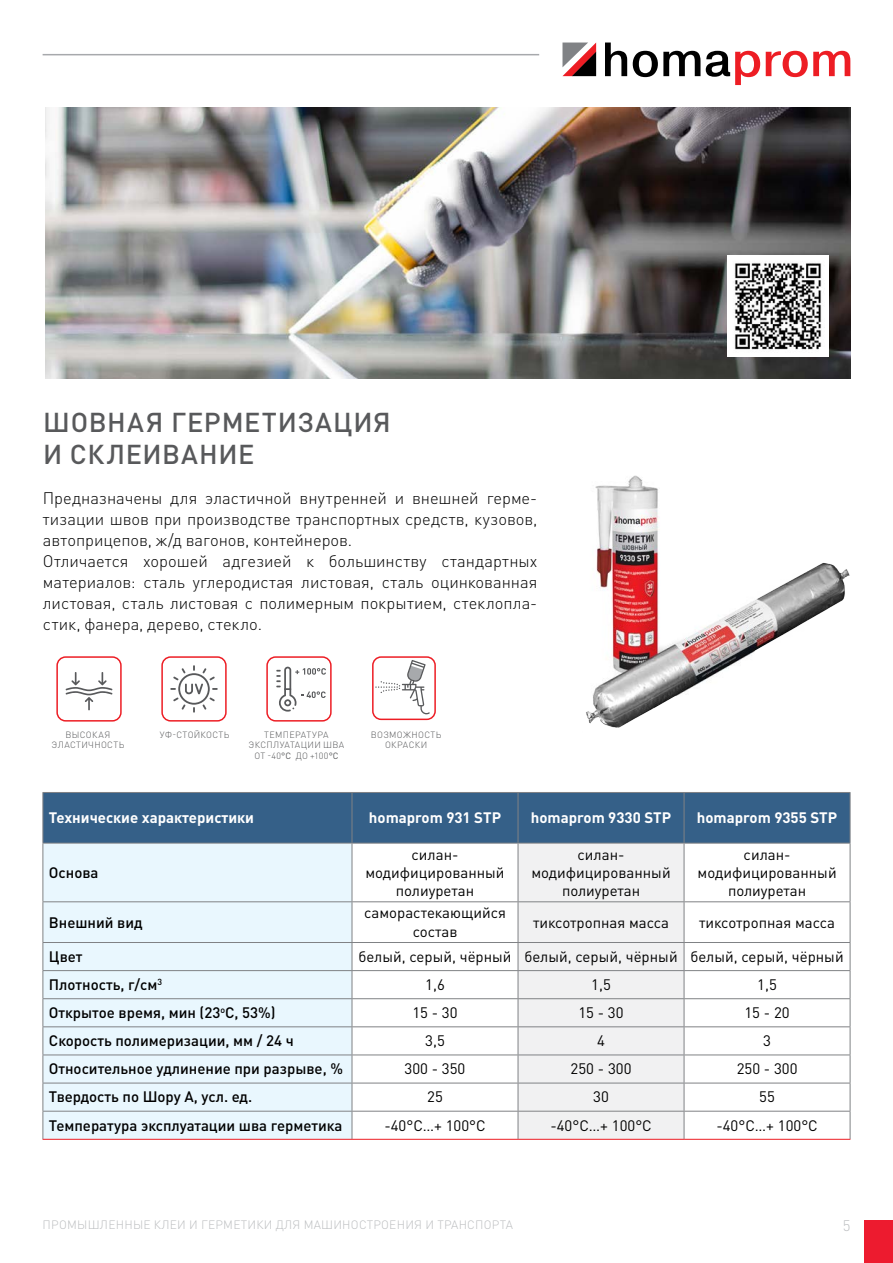
<style>
.page{position:relative;width:893px;height:1263px;background:#fff}
.page>*{position:absolute;margin:0;border:0;box-sizing:border-box;transform-origin:0 0}
.t1{font:500 27px/32.4px "DIN Pro";letter-spacing:.025em;color:#58595b}
.t2{font:300 16.5px/21px "DIN Pro";color:#000}
.t3{font:15px/18px "DIN Pro";color:#000;text-align:center}
.t4{font:500 15px "DIN Pro";color:#000}
.t5{font:700 15px "DIN Pro";color:#fff}
.t6{font:300 15px "DIN Pro";color:#bcbec0}
.t7{font:300 12px "DIN Pro";letter-spacing:.02em;color:#bcbec0}
.t8{font:300 9px/10.8px "DIN Pro";letter-spacing:.035em;color:#58595b;text-align:center}
.s1{font-weight:400}
</style>
<div class="page">
<div style="left:864px;top:1220px;width:29px;height:43px;background:#ed1b2f"></div>
<svg style="left:562px;top:43px;width:34px;height:33px"></svg>
<svg style="left:605px;top:43px;width:22px;height:33px"></svg>
<svg style="left:633px;top:51px;width:67px;height:26px"></svg>
<svg style="left:706px;top:51px;width:54px;height:34px"></svg>
<svg style="left:766px;top:51px;width:84px;height:26px"></svg>
<hr style="left:43px;top:54px;width:496px;height:1px;background:#a7a9ac">
<img style="left:586px;top:475px;width:264px;height:253px">
<img style="left:45px;top:108px;width:805px;height:270px">
<img style="left:727px;top:255px;width:102px;height:102px">
<div style="left:44px;top:793px;width:806px;height:50px;background:#356088"></div>
<div style="left:44px;top:844px;width:308px;height:295px;background:#e9f7fe"></div>
<div style="left:519px;top:844px;width:165px;height:295px;background:#f1f1f2"></div>
<hr style="left:43px;top:792px;width:309px;height:1px;background:#808285">
<hr style="left:43px;top:793px;width:1px;height:50px;background:#808285">
<hr style="left:352px;top:792px;width:166px;height:1px;background:#808285">
<hr style="left:352px;top:793px;width:1px;height:50px;background:#808285">
<hr style="left:518px;top:792px;width:166px;height:1px;background:#808285">
<hr style="left:518px;top:793px;width:1px;height:50px;background:#808285">
<hr style="left:684px;top:792px;width:166px;height:1px;background:#808285">
<hr style="left:684px;top:793px;width:1px;height:50px;background:#808285">
<hr style="left:850px;top:793px;width:1px;height:50px;background:#808285">
<hr style="left:43px;top:843px;width:309px;height:1px;background:#808285">
<hr style="left:43px;top:843px;width:1px;height:58px;background:#808285">
<hr style="left:352px;top:843px;width:166px;height:1px;background:#808285">
<hr style="left:352px;top:843px;width:1px;height:58px;background:#808285">
<hr style="left:518px;top:843px;width:166px;height:1px;background:#808285">
<hr style="left:518px;top:843px;width:1px;height:58px;background:#808285">
<hr style="left:684px;top:843px;width:166px;height:1px;background:#808285">
<hr style="left:684px;top:843px;width:1px;height:58px;background:#808285">
<hr style="left:850px;top:843px;width:1px;height:58px;background:#808285">
<hr style="left:43px;top:901px;width:309px;height:1px;background:#808285">
<hr style="left:43px;top:902px;width:1px;height:40px;background:#808285">
<hr style="left:352px;top:901px;width:166px;height:1px;background:#808285">
<hr style="left:352px;top:902px;width:1px;height:40px;background:#808285">
<hr style="left:518px;top:901px;width:166px;height:1px;background:#808285">
<hr style="left:518px;top:902px;width:1px;height:40px;background:#808285">
<hr style="left:684px;top:901px;width:166px;height:1px;background:#808285">
<hr style="left:684px;top:902px;width:1px;height:40px;background:#808285">
<hr style="left:850px;top:902px;width:1px;height:40px;background:#808285">
<hr style="left:43px;top:942px;width:309px;height:1px;background:#808285">
<hr style="left:352px;top:942px;width:166px;height:1px;background:#808285">
<hr style="left:518px;top:942px;width:166px;height:1px;background:#808285">
<hr style="left:684px;top:942px;width:166px;height:1px;background:#808285">
<hr style="left:43px;top:970px;width:309px;height:1px;background:#808285">
<hr style="left:352px;top:970px;width:166px;height:1px;background:#808285">
<hr style="left:518px;top:970px;width:166px;height:1px;background:#808285">
<hr style="left:684px;top:970px;width:166px;height:1px;background:#808285">
<hr style="left:43px;top:998px;width:309px;height:1px;background:#808285">
<hr style="left:352px;top:998px;width:166px;height:1px;background:#808285">
<hr style="left:518px;top:998px;width:166px;height:1px;background:#808285">
<hr style="left:684px;top:998px;width:166px;height:1px;background:#808285">
<hr style="left:43px;top:1026px;width:309px;height:1px;background:#808285">
<hr style="left:352px;top:1026px;width:166px;height:1px;background:#808285">
<hr style="left:518px;top:1026px;width:166px;height:1px;background:#808285">
<hr style="left:684px;top:1026px;width:166px;height:1px;background:#808285">
<hr style="left:43px;top:1054px;width:309px;height:1px;background:#808285">
<hr style="left:352px;top:1054px;width:166px;height:1px;background:#808285">
<hr style="left:518px;top:1054px;width:166px;height:1px;background:#808285">
<hr style="left:684px;top:1054px;width:166px;height:1px;background:#808285">
<hr style="left:43px;top:1083px;width:309px;height:1px;background:#808285">
<hr style="left:352px;top:1083px;width:166px;height:1px;background:#808285">
<hr style="left:518px;top:1083px;width:166px;height:1px;background:#808285">
<hr style="left:684px;top:1083px;width:166px;height:1px;background:#808285">
<hr style="left:43px;top:1111px;width:309px;height:1px;background:#808285">
<svg style="left:43px;top:943px;width:1px;height:196px"></svg>
<hr style="left:352px;top:1111px;width:166px;height:1px;background:#808285">
<svg style="left:352px;top:943px;width:1px;height:196px"></svg>
<hr style="left:518px;top:1111px;width:166px;height:1px;background:#808285">
<svg style="left:518px;top:943px;width:1px;height:196px"></svg>
<hr style="left:684px;top:1111px;width:166px;height:1px;background:#808285">
<svg style="left:684px;top:943px;width:1px;height:196px"></svg>
<svg style="left:850px;top:943px;width:1px;height:196px"></svg>
<hr style="left:43px;top:1139px;width:309px;height:1px;background:#ed1d24">
<hr style="left:352px;top:1139px;width:166px;height:1px;background:#ed1d24">
<hr style="left:518px;top:1139px;width:166px;height:1px;background:#ed1d24">
<hr style="left:684px;top:1139px;width:166px;height:1px;background:#ed1d24">
<div style="left:372px;top:656px;width:64px;height:64px;border:2px solid #ed1d24;border-radius:8px"></div>
<svg style="left:375px;top:660px;width:55px;height:54px"></svg>
<div style="left:161px;top:656px;width:66px;height:66px;border:2px solid #ed1d24;border-radius:9px"></div>
<svg style="left:170px;top:665px;width:48px;height:48px"></svg>
<div style="left:266px;top:656px;width:66px;height:66px;border:2px solid #ed1d24;border-radius:9px"></div>
<svg style="left:276px;top:667px;width:50px;height:45px"></svg>
<div style="left:56px;top:656px;width:66px;height:65px;border:2px solid #ed1d24;border-radius:9px"></div>
<svg style="left:65px;top:672px;width:48px;height:39px"></svg>
<h1 class="t1" style="left:43px;top:403px;width:349px">шовная герметизация и склеивание</h1>
<p class="t2" style="left:43px;top:486px;width:496px">Предназначены для эластичной внутренней и внешней герме&shy;тизации швов при производстве транспортных средств, кузовов, автоприцепов, ж/д вагонов, контейнеров.<br>Отличается хорошей адгезией к большинству стандартных материалов: сталь углеродистая листовая, сталь оцинкованная листовая, сталь листовая с полимерным покрытием, стеклопла&shy;стик, фанера, дерево, стекло.</p>
<p class="t8" style="left:52px;top:728px;width:74px">Высокая эластичность</p>
<p class="t8" style="left:160px;top:728px;width:71px">УФ-сто йкость</p>
<p class="t8" style="left:371px;top:728px;width:72px">во зможность окраски</p>
<p class="t8" style="left:249px;top:728px;width:82px;text-align:left;text-indent:16px">Темп ератур а эксплуатации</p>
<p class="t8" style="left:254px;top:739px;width:91px;text-align:left;text-indent:69px">шва от -40<span class="s1">°С</span> до +100<span class="s1">°С</span></p>
<p class="t5" style="left:49px;top:805px;width:207px">Технические характеристики</p>
<p class="t5" style="left:369px;top:805px;width:134px">homaprom 931 STP</p>
<p class="t5" style="left:531px;top:805px;width:142px">homaprom 9330 STP</p>
<p class="t5" style="left:697px;top:805px;width:142px">homaprom 9355 STP</p>
<p class="t4" style="left:49px;top:860px;width:51px">Основа</p>
<p class="t3" style="left:365px;top:844px;width:141px">силан&shy;модифицированный полиуретан</p>
<p class="t3" style="left:531px;top:844px;width:141px">силан&shy;модифицированный полиуретан</p>
<p class="t3" style="left:697px;top:844px;width:141px">силан&shy;модифицированный полиуретан</p>
<p class="t4" style="left:49px;top:910px;width:95px">Внешний вид</p>
<p class="t3" style="left:364px;top:902px;width:143px">саморастекающийся состав</p>
<p class="t3" style="left:533px;top:911px;width:138px">тиксотропная масса</p>
<p class="t3" style="left:699px;top:911px;width:138px">тиксотропная масса</p>
<p class="t4" style="left:49px;top:944px;width:35px">Цвет</p>
<p class="t3" style="left:358px;top:946px;width:487px">белый, серый, чёрный белый, серый, чёрный белый, серый, чёрный</p>
<p class="t4" style="left:49px;top:972px;width:115px">Плотность, г/см<sup>3</sup></p>
<p class="t3" style="left:425px;top:974px;width:21px">1,6</p>
<p class="t3" style="left:591px;top:974px;width:21px">1,5</p>
<p class="t3" style="left:757px;top:974px;width:21px">1,5</p>
<p class="t4" style="left:49px;top:1000px;width:228px">Открытое время, мин (23<sup>о</sup>С, 53%)</p>
<p class="t3" style="left:412px;top:1002px;width:47px">15 - 30</p>
<p class="t3" style="left:578px;top:1002px;width:47px">15 - 30</p>
<p class="t3" style="left:744px;top:1002px;width:47px">15 - 20</p>
<p class="t4" style="left:49px;top:1029px;width:246px">Скорость полимеризации, мм / 24 ч</p>
<p class="t3" style="left:425px;top:1030px;width:21px">3,5</p>
<p class="t3" style="left:597px;top:1030px;width:9px">4</p>
<p class="t3" style="left:763px;top:1030px;width:9px">3</p>
<p class="t4" style="left:49px;top:1057px;width:296px">Относительное удлинение при разрыве, %</p>
<p class="t3" style="left:405px;top:1058px;width:62px">300 - 350</p>
<p class="t3" style="left:571px;top:1058px;width:62px">250 - 300</p>
<p class="t3" style="left:737px;top:1058px;width:62px">250 - 300</p>
<p class="t4" style="left:49px;top:1085px;width:205px">Твердость по Ш ору А, усл. ед.</p>
<p class="t3" style="left:427px;top:1086px;width:17px">25</p>
<p class="t3" style="left:593px;top:1086px;width:17px">30</p>
<p class="t3" style="left:759px;top:1086px;width:17px">55</p>
<p class="t4" style="left:49px;top:1113px;width:295px">Температура эксплуатации шва герметика</p>
<p class="t3" style="left:384px;top:1115px;width:101px">-40°С…+ 100°С</p>
<p class="t3" style="left:550px;top:1115px;width:101px">-40°С…+ 100°С</p>
<p class="t3" style="left:716px;top:1115px;width:101px">-40°С…+ 100°С</p>
<p class="t7" style="left:43px;top:1215px;width:472px">промышленные клеи и герметики для машиностроения и транспорта</p>
<p class="t6" style="left:843px;top:1214px;width:9px">5</p>
</div>
